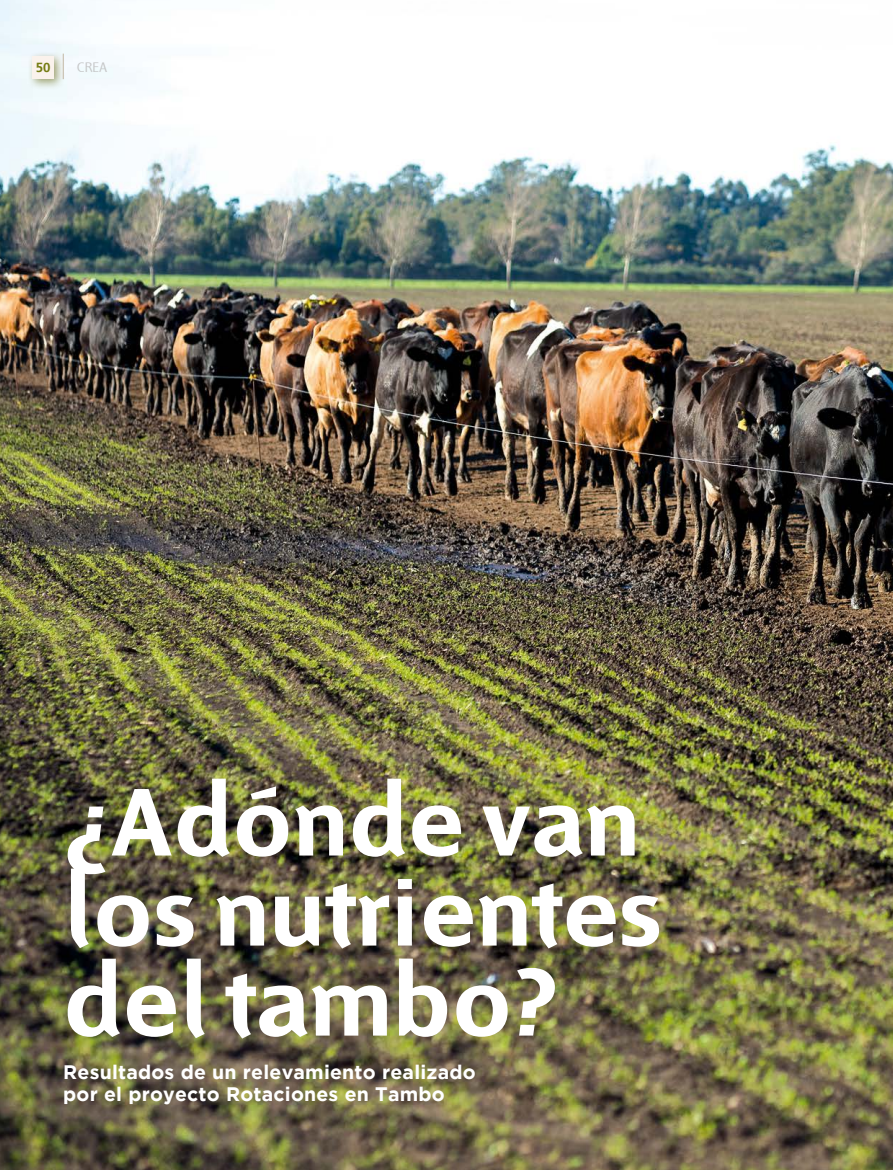
<style>
.page{position:relative;width:893px;height:1170px;background:#fff}
.page>*{position:absolute;margin:0;border:0;box-sizing:border-box;transform-origin:0 0}
.t1{font:105px/90px "Fontana Negra";color:#fff}
.t2{font:700 19.5px/21.3px "Gotham";letter-spacing:.01em;color:#fff}
.t3{font:15px "Fontana Versalita";color:#c6c7c8}
.t4{font:700 13.2px "Frutiger";color:#757c13}
.s1{font-family:"Fontana Negra";font-weight:400;font-size:12px;color:#c1b6a2}
</style>
<div class="page">
<img style="left:0;top:0;width:893px;height:1169px">
<div style="left:28px;top:52px;width:37px;height:38px;background:#686a16;opacity:.6"></div>
<div style="left:32px;top:56px;width:22px;height:23px;background:#faf2ec"></div>
<svg style="left:63px;top:54px;width:1px;height:25px"></svg>
<p class="t4" style="left:36px;top:60px;width:16px">50<span class="s1">46</span></p>
<p class="t3" style="left:77px;top:60px;width:32px">CREA</p>
<h1 class="t1" style="left:63px;top:782px;width:601px">¿Adónde van los nutrientes del tambo?</h1>
<p class="t2" style="left:63px;top:1061px;width:414px">Resultados de un relevamiento realizado por el proyecto Rotaciones en Tambo</p>
</div>
